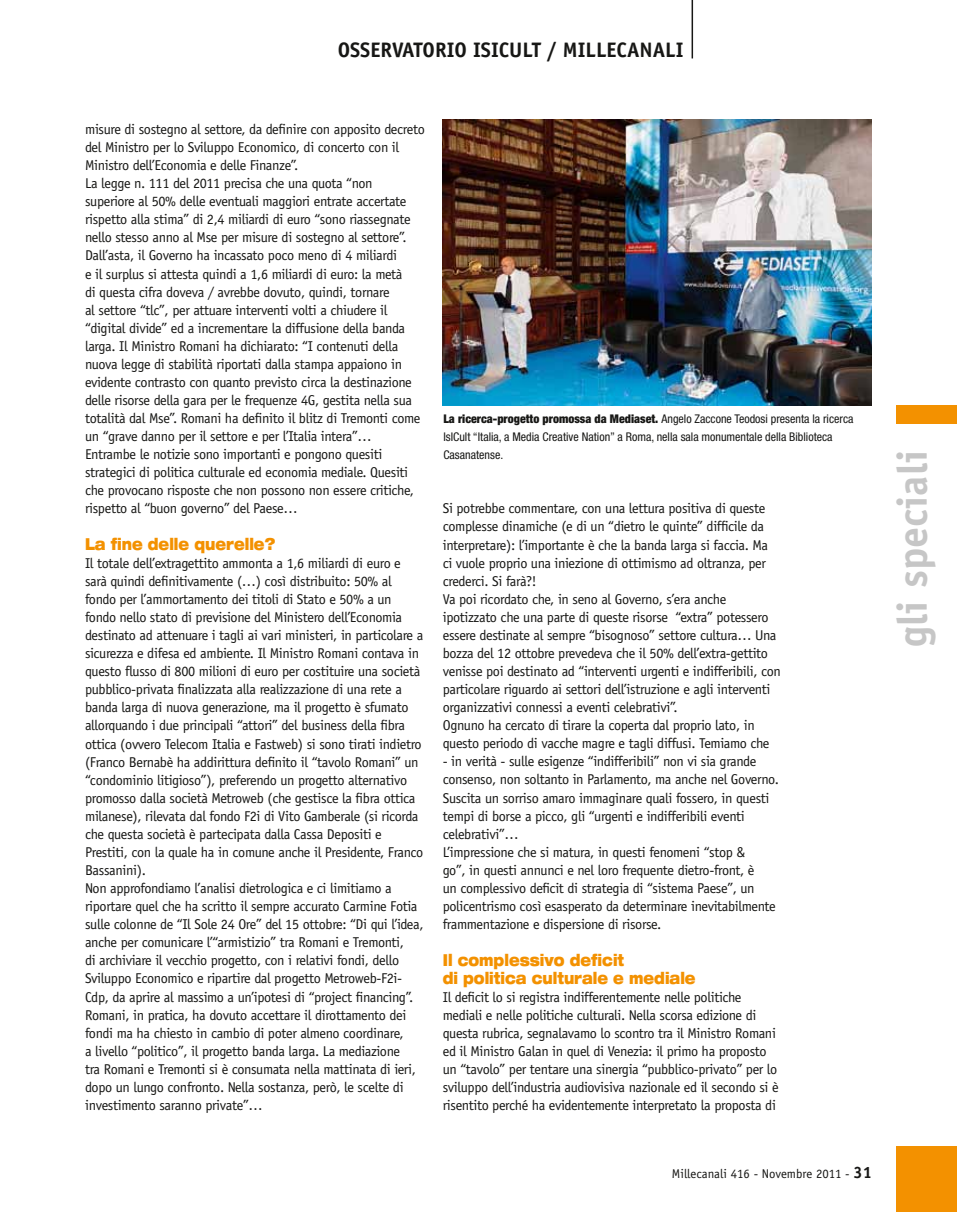
<style>
.page{position:relative;width:957px;height:1212px;background:#fff}
.page>*{position:absolute;margin:0;border:0;box-sizing:border-box;transform-origin:0 0}
.t1{font:700 42px "Officina Sans Std";color:#c6c6c6}
.t2{font:700 21px "Officina Sans Std";color:#171715}
.t3{font:900 expanded 16.5px/18px "Helvetica Neue LT Std";color:#f39100;scale:.75 1}
.t4{font:14.25px/18px "Officina Sans Std";letter-spacing:-.025em;color:#171715}
.t5{font:12.75px "Officina Sans Std";color:#171715}
.t6{font:condensed 12px/18px "Helvetica Neue LT Std";color:#171715}
.s1{font-weight:900}
.s2{font-weight:700;font-size:16.5px}
</style>
<div class="page">
<div style="left:896px;top:405px;width:61px;height:18px;background:#f39100"></div>
<hr style="left:691px;top:0;width:2px;height:58px;background:#171715">
<div style="left:896px;top:1146px;width:61px;height:66px;background:#f39100"></div>
<img style="left:443px;top:119px;width:429px;height:286px">
<h2 class="t2" style="left:338px;top:37px;width:347px">OSSERVATORIO ISICULT / MILLECANALI</h2>
<p class="t4" style="left:85px;top:120px;width:341px">misure di sostegno al settore, da definire con apposito decreto del Ministro per lo Sviluppo Economico, di concerto con il Ministro dell’Economia e delle Finanze”.<br>La legge n. 111 del 2011 precisa che una quota “non superiore al 50% delle eventuali maggiori entrate accertate rispetto alla stima” di 2,4 miliardi di euro “sono riassegnate nello stesso anno al Mse per misure di sostegno al settore”.<br>Dall’asta, il Governo ha incassato poco meno di 4 miliardi<br>e il surplus si attesta quindi a 1,6 miliardi di euro: la metà<br>di questa cifra doveva / avrebbe dovuto, quindi, tornare<br>al settore “tlc”, per attuare interventi volti a chiudere il “digital divide” ed a incrementare la diffusione della banda larga. Il Ministro Romani ha dichiarato: “I contenuti della nuova legge di stabilità riportati dalla stampa appaiono in evidente contrasto con quanto previsto circa la destinazione delle risorse della gara per le frequenze 4G, gestita nella sua totalità dal Mse”. Romani ha definito il blitz di Tremonti come un “grave danno per il settore e per l’Italia intera”… Entrambe le notizie sono importanti e pongono quesiti strategici di politica culturale ed economia mediale. Quesiti che provocano risposte che non possono non essere critiche, rispetto al “buon governo” del Paese…</p>
<p class="t3" style="left:85px;top:534px;width:255px">La fine delle querelle?</p>
<p class="t4" style="left:85px;top:554px;width:340px">Il totale dell’extragettito ammonta a 1,6 miliardi di euro e sarà quindi definitivamente (…) così distribuito: 50% al fondo per l’ammortamento dei titoli di Stato e 50% a un fondo nello stato di previsione del Ministero dell’Economia destinato ad attenuare i tagli ai vari ministeri, in particolare a sicurezza e difesa ed ambiente. Il Ministro Romani contava in questo flusso di 800 milioni di euro per costituire una società pubblico-privata finalizzata alla realizzazione di una rete a banda larga di nuova generazione, ma il progetto è sfumato allorquando i due principali “attori” del business della fibra ottica (ovvero Telecom Italia e Fastweb) si sono tirati indietro (Franco Bernabè ha addirittura definito il “tavolo Romani” un “condominio litigioso”), preferendo un progetto alternativo promosso dalla società Metroweb (che gestisce la fibra ottica milanese), rilevata dal fondo F2i di Vito Gamberale (si ricorda che questa società è partecipata dalla Cassa Depositi e Prestiti, con la quale ha in comune anche il Presidente, Franco Bassanini).<br>Non approfondiamo l’analisi dietrologica e ci limitiamo a riportare quel che ha scritto il sempre accurato Carmine Fotia sulle colonne de “Il Sole 24 Ore” del 15 ottobre: “Di qui l’idea, anche per comunicare l’“armistizio” tra Romani e Tremonti,<br>di archiviare il vecchio progetto, con i relativi fondi, dello Sviluppo Economico e ripartire dal progetto Metroweb-F2i-Cdp, da aprire al massimo a un’ipotesi di “project financing”.<br>Romani, in pratica, ha dovuto accettare il dirottamento dei fondi ma ha chiesto in cambio di poter almeno coordinare,<br>a livello “politico”, il progetto banda larga. La mediazione<br>tra Romani e Tremonti si è consumata nella mattinata di ieri, dopo un lungo confronto. Nella sostanza, però, le scelte di investimento saranno private”…</p>
<p class="t6" style="left:443px;top:410px;width:411px"><span class="s1">La ricerca-progetto promossa da Mediaset.</span> Angelo Zaccone Teodosi presenta la ricerca<br>IsICult “Italia, a Media Creative Nation” a Roma, nella sala monumentale della Biblioteca<br>Casanatense.</p>
<p class="t4" style="left:443px;top:500px;width:340px">Si potrebbe commentare, con una lettura positiva di queste complesse dinamiche (e di un “dietro le quinte” difficile da interpretare): l’importante è che la banda larga si faccia. Ma ci vuole proprio una iniezione di ottimismo ad oltranza, per crederci. Si farà?!<br>Va poi ricordato che, in seno al Governo, s’era anche ipotizzato che una parte di queste risorse “extra” potessero essere destinate al sempre “bisognoso” settore cultura… Una bozza del 12 ottobre prevedeva che il 50% dell’extra-gettito venisse poi destinato ad “interventi urgenti e indifferibili, con particolare riguardo ai settori dell’istruzione e agli interventi organizzativi connessi a eventi celebrativi”.<br>Ognuno ha cercato di tirare la coperta dal proprio lato, in questo periodo di vacche magre e tagli diffusi. Temiamo che</p>
<p class="t4" style="left:443px;top:753px;width:338px">- in verità - sulle esigenze “indifferibili” non vi sia grande consenso, non soltanto in Parlamento, ma anche nel Governo.<br>Suscita un sorriso amaro immaginare quali fossero, in questi tempi di borse a picco, gli “urgenti e indifferibili eventi celebrativi”…<br>L’impressione che si matura, in questi fenomeni “stop &amp;<br>go”, in questi annunci e nel loro frequente dietro-front, è<br>un complessivo deficit di strategia di “sistema Paese”, un policentrismo così esasperato da determinare inevitabilmente frammentazione e dispersione di risorse.</p>
<p class="t3" style="left:443px;top:950px;width:339px">Il complessivo deficit<br>di politica culturale e mediale</p>
<p class="t4" style="left:443px;top:988px;width:337px">Il deficit lo si registra indifferentemente nelle politiche mediali e nelle politiche culturali. Nella scorsa edizione di questa rubrica, segnalavamo lo scontro tra il Ministro Romani ed il Ministro Galan in quel di Venezia: il primo ha proposto un “tavolo” per tentare una sinergia “pubblico-privato” per lo sviluppo dell’industria audiovisiva nazionale ed il secondo si è risentito perché ha evidentemente interpretato la proposta di</p>
<p class="t5" style="left:672px;top:1166px;width:201px">Millecanali 416 - Novembre 2011 - <span class="s2">31</span></p>
<h1 class="t1" style="left:886px;top:647px;width:199px;rotate:-90deg">GLI SPECIALI</h1>
</div>
